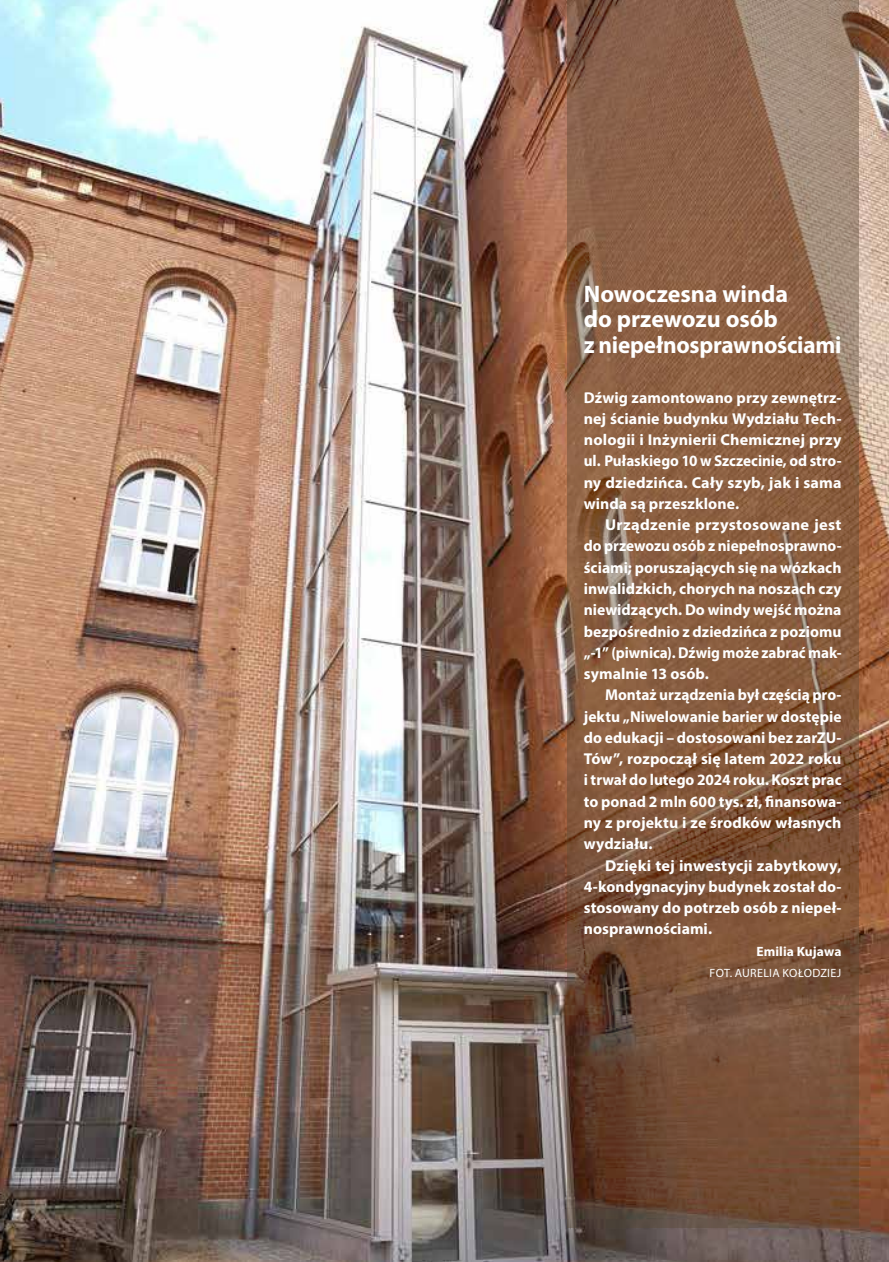
<style>
.page{position:relative;width:889px;height:1262px;background:#fff}
.page>*{position:absolute;margin:0;border:0;box-sizing:border-box;transform-origin:0 0}
.t1{font:700 24px/25.5px "Myriad Pro";letter-spacing:-.005em;color:#fff}
.t2{font:700 15.75px/21.3px "Myriad Pro";letter-spacing:.005em;color:#fff;text-align:justify}
.t3{font:700 15.75px/21.3px "Myriad Pro";letter-spacing:.005em;color:#fff;text-align:justify;scale:1.04 1}
.t4{font:700 13.5px "Myriad Pro";letter-spacing:.01em;color:#fff}
.t5{font:12px "Myriad Pro";letter-spacing:.02em;color:#fff}
</style>
<div class="page">
<img style="left:0;top:0;width:889px;height:1261px">
<svg style="left:567px;top:0;width:291px;height:1227px;background:#835b42"></svg>
<h1 class="t1" style="left:584px;top:280px;width:259px">Nowoczesna winda<br>do przewozu osób<br>z niepełnosprawnościami</h1>
<p class="t2" style="left:584px;top:386px;width:259px">Dźwig zamontowano przy zewnętrz&shy;nej ścianie budynku Wydziału Tech&shy;nologii i Inżynierii Chemicznej przy ul. Pułaskiego 10 w Szczecinie, od stro&shy;ny dziedzińca. Cały szyb, jak i sama winda są przeszklone.</p>
<p class="t3" style="left:584px;top:513px;width:249px;text-indent:21px">Urządzenie przystosowane jest do przewozu osób z niepełnosprawno&shy;ściami; poruszających się na wózkach inwalidzkich, chorych na noszach czy niewidzących. Do windy wejść można bezpośrednio z dziedzińca z poziomu „-1” (piwnica). Dźwig może zabrać mak&shy;symalnie 13 osób.</p>
<p class="t2" style="left:584px;top:683px;width:259px;text-indent:21px">Montaż urządzenia był częścią pro&shy;jektu „Niwelowanie barier w dostępie do edukacji – dostosowani bez zarZU-Tów”, rozpoczął się latem 2022 roku i trwał do lutego 2024 roku. Koszt prac to ponad 2 mln 600 tys. zł, finansowa&shy;ny z projektu i ze środków własnych wydziału.</p>
<p class="t2" style="left:584px;top:854px;width:259px;text-indent:21px">Dzięki tej inwestycji zabytkowy, 4-kondygnacyjny budynek został do&shy;stosowany do potrzeb osób z niepeł&shy;nosprawnościami.</p>
<p class="t4" style="left:756px;top:942px;width:87px">Emilia Kujawa</p>
<p class="t5" style="left:709px;top:965px;width:133px">FOT. AURELIA KOŁODZIEJ</p>
</div>
